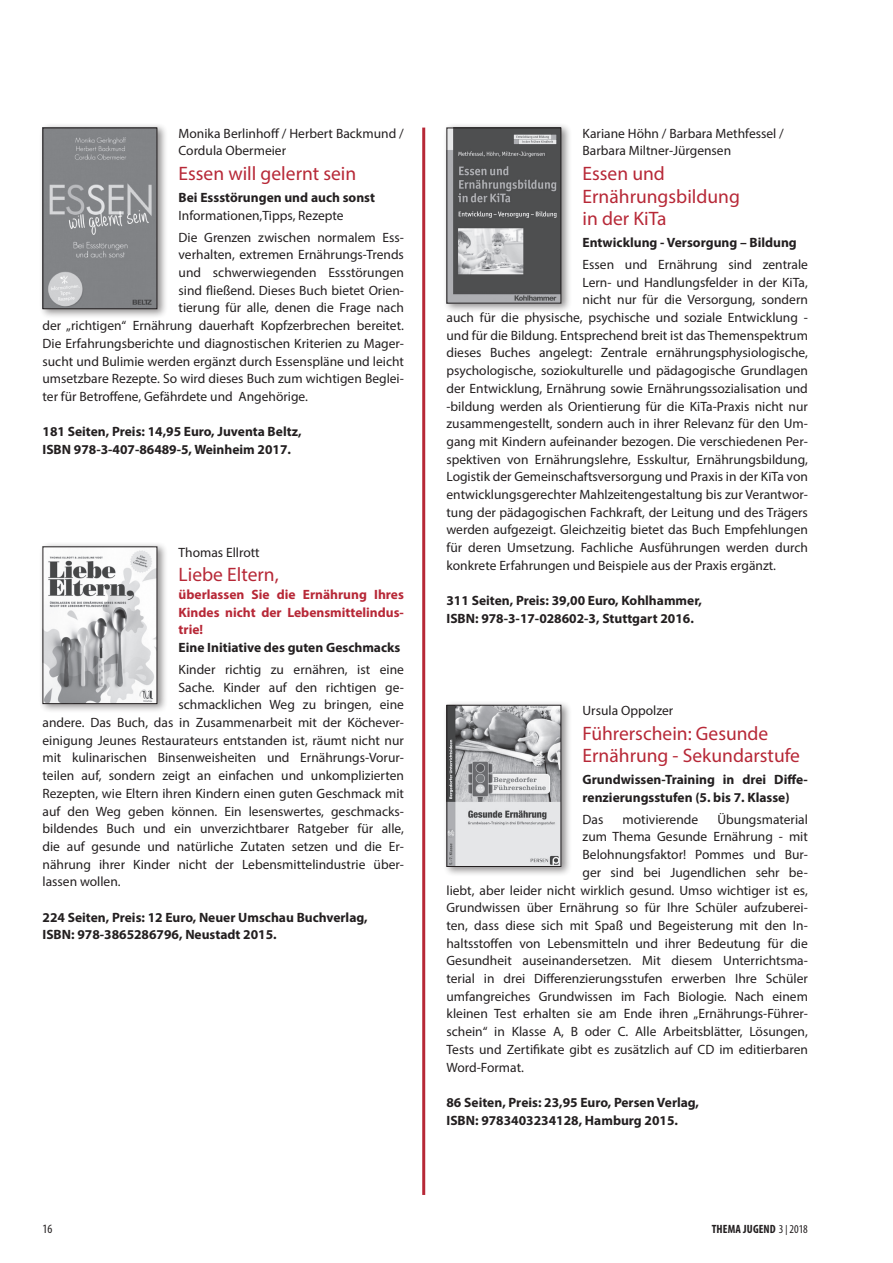
<style>
.page{position:relative;width:893px;height:1263px;background:#fff}
.page>*{position:absolute;margin:0;border:0;box-sizing:border-box;transform-origin:0 0}
.t1{font:19.5px/22.5px "Myriad Pro";color:#b72837}
.t2{font:13.5px/17.7px "Myriad Pro";color:#231f20}
.t3{font:700 13.5px/17.7px "Myriad Pro";color:#231f20}
.t4{font:700 13.5px/17.7px "Myriad Pro";color:#b72837;text-align:justify}
.t5{font:condensed 12.75px "Myriad Pro";color:#231f20}
.t6{font:700 condensed 12px "Myriad Pro";letter-spacing:.01em;color:#231f20}
.s1{font-weight:400}
.s2{font-family:"Futura T";font-weight:300}
</style>
<div class="page">
<div style="left:39px;top:123px;width:129px;height:196px;background:#231f20;opacity:.5"></div>
<img style="left:45px;top:130px;width:110px;height:177px">
<div style="left:43px;top:128px;width:114px;height:181px;border:1px solid #231f20"></div>
<div style="left:39px;top:542px;width:129px;height:171px;background:#231f20;opacity:.5"></div>
<img style="left:45px;top:548px;width:110px;height:154px">
<hr style="left:422px;top:128px;width:3px;height:1067px;background:#b72837">
<div style="left:443px;top:123px;width:129px;height:190px;background:#231f20;opacity:.5"></div>
<img style="left:448px;top:130px;width:111px;height:171px">
<div style="left:446px;top:128px;width:115px;height:175px;border:1px solid #231f20"></div>
<div style="left:443px;top:700px;width:129px;height:176px;background:#231f20;opacity:.5"></div>
<img style="left:448px;top:707px;width:111px;height:158px">
<div style="left:446px;top:705px;width:115px;height:162px;border:1px solid #231f20"></div>
<p class="t2" style="left:179px;top:124px;width:227px">Monika Berlinhoff / Herbert Backmund /<br>Cordula Obermeier</p>
<h1 class="t1" style="left:179px;top:162px;width:179px">Essen will gelernt sein</h1>
<p class="t3" style="left:179px;top:188px;width:198px">Bei Essstörungen und auch sonst</p>
<p class="t2" style="left:179px;top:204px;width:227px;line-height:21.9px">Informationen,Tipps, Rezepte<br>Die Grenzen zwischen normalem Ess-</p>
<p class="t2" style="left:179px;top:246px;width:227px">verhalten, extremen Ernährungs-Trends</p>
<p class="t2" style="left:179px;top:263px;width:227px">und schwerwiegenden Essstörungen</p>
<p class="t2" style="left:179px;top:281px;width:227px">sind fließend. Dieses Buch bietet Orien-</p>
<p class="t2" style="left:179px;top:299px;width:227px">tierung für alle, denen die Frage nach</p>
<p class="t2" style="left:43px;top:317px;width:363px">der „richtigen“ Ernährung dauerhaft Kopfzerbrechen bereitet.</p>
<p class="t2" style="left:43px;top:334px;width:363px">Die Erfahrungsberichte und diagnostischen Kriterien zu Mager-</p>
<p class="t2" style="left:43px;top:352px;width:363px">sucht und Bulimie werden ergänzt durch Essenspläne und leicht</p>
<p class="t2" style="left:43px;top:370px;width:363px">umsetzbare Rezepte. So wird dieses Buch zum wichtigen Beglei-</p>
<p class="t2" style="left:43px;top:387px;width:267px">ter für Betroffene, Gefährdete und Angehörige.</p>
<p class="t3" style="left:43px;top:422px;width:260px">181 Seiten, Preis: 14,95 Euro, Juventa Beltz,<br>ISBN</p>
<p class="t3" style="left:74px;top:440px;width:219px">978-3-407-86489-5, Weinheim 2017.</p>
<p class="t2" style="left:179px;top:543px;width:83px">Thomas Ellrott</p>
<h1 class="t1" style="left:179px;top:563px;width:102px">Liebe Eltern,</h1>
<p class="t4" style="left:179px;top:585px;width:227px">überlassen Sie die Ernährung Ihres Kindes nicht der Lebensmittelindus&shy;trie!</p>
<p class="t3" style="left:179px;top:638px;width:223px">Eine Initiative des guten Geschmacks</p>
<p class="t2" style="left:179px;top:660px;width:227px">Kinder richtig zu ernähren, ist eine</p>
<p class="t2" style="left:179px;top:678px;width:227px">Sache. Kinder auf den richtigen ge-</p>
<p class="t2" style="left:179px;top:696px;width:227px">schmacklichen Weg zu bringen, eine</p>
<p class="t2" style="left:43px;top:713px;width:363px">andere. Das Buch, das in Zusammenarbeit mit der Köchever-</p>
<p class="t2" style="left:43px;top:731px;width:363px">einigung Jeunes Restaurateurs entstanden ist, räumt nicht nur</p>
<p class="t2" style="left:43px;top:749px;width:363px">mit kulinarischen Binsenweisheiten und Ernährungs-Vorur-</p>
<p class="t2" style="left:43px;top:766px;width:363px">teilen auf, sondern zeigt an einfachen und unkomplizierten</p>
<p class="t2" style="left:43px;top:784px;width:363px">Rezepten, wie Eltern ihren Kindern einen guten Geschmack mit</p>
<p class="t2" style="left:43px;top:802px;width:363px">auf den Weg geben können. Ein lesenswertes, geschmacks-</p>
<p class="t2" style="left:43px;top:820px;width:363px">bildendes Buch und ein unverzichtbarer Ratgeber für alle,</p>
<p class="t2" style="left:43px;top:837px;width:363px">die auf gesunde und natürliche Zutaten setzen und die Er-</p>
<p class="t2" style="left:43px;top:855px;width:363px">nährung ihrer Kinder nicht der Lebensmittelindustrie über-</p>
<p class="t2" style="left:43px;top:873px;width:80px">lassen wollen.</p>
<p class="t3" style="left:43px;top:908px;width:327px">224 Seiten, Preis: 12 Euro, Neuer Umschau Buchverlag,<br>ISBN</p>
<p class="t3" style="left:71px;top:926px;width:207px">: 978-3865286796, Neustadt 2015.</p>
<p class="t5" style="left:43px;top:1221px;width:11px">16</p>
<p class="t2" style="left:583px;top:124px;width:203px">Kariane Höhn / Barbara Methfessel /<br>Barbara Miltner-Jürgensen</p>
<h1 class="t1" style="left:583px;top:162px;width:159px">Essen und<br>Ernährungsbildung in der KiTa</h1>
<p class="t3" style="left:583px;top:233px;width:216px">Entwicklung - Versorgung – Bildung</p>
<p class="t2" style="left:583px;top:255px;width:227px">Essen und Ernährung sind zentrale</p>
<p class="t2" style="left:583px;top:273px;width:227px">Lern- und Handlungsfelder in der KiTa,</p>
<p class="t2" style="left:583px;top:291px;width:227px">nicht nur für die Versorgung, sondern</p>
<p class="t2" style="left:446px;top:308px;width:363px">auch für die physische, psychische und soziale Entwicklung -</p>
<p class="t2" style="left:446px;top:326px;width:363px">und für die Bildung. Entsprechend breit ist das Themenspektrum</p>
<p class="t2" style="left:446px;top:344px;width:363px">dieses Buches angelegt: Zentrale ernährungsphysiologische,</p>
<p class="t2" style="left:446px;top:362px;width:363px">psychologische, soziokulturelle und pädagogische Grundlagen</p>
<p class="t2" style="left:446px;top:379px;width:363px">der Entwicklung, Ernährung sowie Ernährungssozialisation und</p>
<p class="t2" style="left:446px;top:397px;width:363px">-bildung werden als Orientierung für die KiTa-Praxis nicht nur</p>
<p class="t2" style="left:446px;top:415px;width:363px">zusammengestellt, sondern auch in ihrer Relevanz für den Um-</p>
<p class="t2" style="left:446px;top:432px;width:363px">gang mit Kindern aufeinander bezogen. Die verschiedenen Per-</p>
<p class="t2" style="left:446px;top:450px;width:363px">spektiven von Ernährungslehre, Esskultur, Ernährungsbildung,</p>
<p class="t2" style="left:446px;top:468px;width:363px">Logistik der Gemeinschaftsversorgung und Praxis in der KiTa von</p>
<p class="t2" style="left:446px;top:485px;width:363px">entwicklungsgerechter Mahlzeitengestaltung bis zur Verantwor-</p>
<p class="t2" style="left:446px;top:503px;width:363px">tung der pädagogischen Fachkraft, der Leitung und des Trägers</p>
<p class="t2" style="left:446px;top:521px;width:363px">werden aufgezeigt. Gleichzeitig bietet das Buch Empfehlungen</p>
<p class="t2" style="left:446px;top:539px;width:363px">für deren Umsetzung. Fachliche Ausführungen werden durch</p>
<p class="t2" style="left:446px;top:556px;width:331px">konkrete Erfahrungen und Beispiele aus der Praxis ergänzt.</p>
<p class="t3" style="left:446px;top:591px;width:257px">311 Seiten, Preis: 39,00 Euro, Kohlhammer,<br>ISBN</p>
<p class="t3" style="left:475px;top:609px;width:220px">: 978-3-17-028602-3, Stuttgart 2016.</p>
<p class="t2" style="left:583px;top:701px;width:92px">Ursula Oppolzer</p>
<h1 class="t1" style="left:583px;top:721px;width:219px">Führerschein: Gesunde<br>Ernährung - Sekundarstufe</h1>
<p class="t3" style="left:583px;top:770px;width:227px">Grundwissen-Training in drei Diffe&shy;renzierungsstufen (5. bis 7. Klasse)</p>
<p class="t2" style="left:583px;top:810px;width:22px">Das</p>
<p class="t2" style="left:623px;top:810px;width:77px">motivierende</p>
<p class="t2" style="left:717px;top:810px;width:92px">Übungsmaterial</p>
<p class="t2" style="left:583px;top:828px;width:227px">zum Thema Gesunde Ernährung - mit</p>
<p class="t2" style="left:583px;top:845px;width:227px">Belohnungsfaktor! Pommes und Bur-</p>
<p class="t2" style="left:583px;top:863px;width:227px">ger sind bei Jugendlichen sehr be-</p>
<p class="t2" style="left:446px;top:881px;width:363px">liebt, aber leider nicht wirklich gesund. Umso wichtiger ist es,</p>
<p class="t2" style="left:446px;top:899px;width:363px">Grundwissen über Ernährung so für Ihre Schüler aufzuberei-</p>
<p class="t2" style="left:446px;top:916px;width:363px">ten, dass diese sich mit Spaß und Begeisterung mit den In-</p>
<p class="t2" style="left:446px;top:934px;width:363px">haltsstoffen von Lebensmitteln und ihrer Bedeutung für die</p>
<p class="t2" style="left:446px;top:952px;width:363px">Gesundheit auseinandersetzen. Mit diesem Unterrichtsma-</p>
<p class="t2" style="left:446px;top:969px;width:363px">terial in drei Differenzierungsstufen erwerben Ihre Schüler</p>
<p class="t2" style="left:446px;top:987px;width:363px">umfangreiches Grundwissen im Fach Biologie. Nach einem</p>
<p class="t2" style="left:446px;top:1005px;width:363px">kleinen Test erhalten sie am Ende ihren „Ernährungs-Führer-</p>
<p class="t2" style="left:446px;top:1022px;width:363px">schein“ in Klasse A, B oder C. Alle Arbeitsblätter, Lösungen,</p>
<p class="t2" style="left:446px;top:1040px;width:363px">Tests und Zertifikate gibt es zusätzlich auf CD im editierbaren</p>
<p class="t2" style="left:446px;top:1058px;width:79px">Word-Format.</p>
<p class="t3" style="left:446px;top:1093px;width:254px">86 Seiten, Preis: 23,95 Euro, Persen Verlag,<br>ISBN</p>
<p class="t3" style="left:475px;top:1111px;width:204px">: 9783403234128, Hamburg 2015.</p>
<p class="t6" style="left:712px;top:1222px;width:98px">THEMA JUGEND <span class="s1">3</span><span class="s2">|</span><span class="s1">2018</span></p>
</div>
